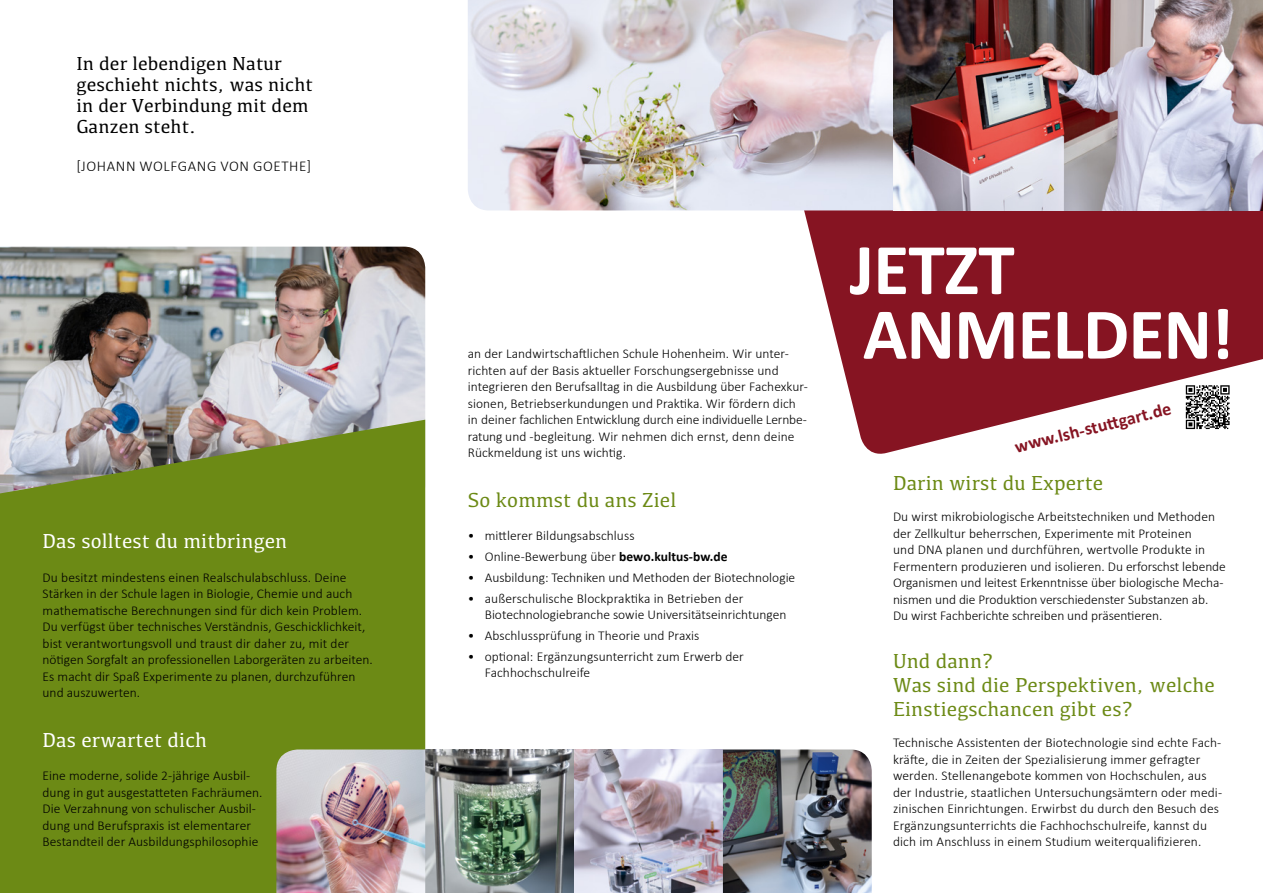
<style>
.page{position:relative;width:1263px;height:893px;background:#fff}
.page>*{position:absolute;margin:0;border:0;box-sizing:border-box;transform-origin:0 0}
.t1{font:700 73.5px/64.5px "Calibri";letter-spacing:-.01em;color:#fff}
.t2{font:21px/24px "Kefa";letter-spacing:.005em;color:#6c8a15}
.t3{font:21px "Kefa";letter-spacing:.005em;color:#fff}
.t4{font:19.5px/21px "Kefa";letter-spacing:.005em;color:#000}
.t5{font:700 18px "Calibri";color:#861422}
.t6{font:300 15px "Calibri";letter-spacing:.04em;color:#000}
.t7{font:300 13.5px/16.5px "Calibri";letter-spacing:.005em;color:#000}
.s1{font-weight:700}
</style>
<div class="page">
<img style="left:0;top:247px;width:425px;height:173px">
<svg style="left:0;top:420px;width:425px;height:473px;background:#718b21"></svg>
<svg style="left:794px;top:210px;width:469px;height:244px;fill:#861422"></svg>
<img style="left:276px;top:749px;width:596px;height:144px">
<svg style="left:1186px;top:385px;width:43px;height:44px"></svg>
<img style="left:468px;top:0;width:795px;height:210px">
<h3 class="t4" style="left:77px;top:52px;width:238px">In der lebendigen Natur geschieht nichts, was nicht in der Verbindung mit dem<br>Ganzen steht.</h3>
<p class="t6" style="left:77px;top:156px;width:236px">[JOHANN WOLFGANG VON GOETHE]</p>
<h2 class="t3" style="left:43px;top:527px;width:246px">Das solltest du mitbringen</h2>
<p class="t7" style="left:43px;top:569px;width:332px">Du besitzt mindestens einen Realschulabschluss. Deine Stärken in der Schule lagen in Biologie, Chemie und auch mathematische Berechnungen sind für dich kein Problem.<br>Du verfügst über technisches Verständnis, Geschicklichkeit, bist verantwortungsvoll und traust dir daher zu, mit der nötigen Sorgfalt an professionellen Laborgeräten zu arbeiten.<br>Es macht dir Spaß Experimente zu planen, durchzuführen und auszuwerten.</p>
<h2 class="t3" style="left:43px;top:726px;width:166px">Das erwartet dich</h2>
<p class="t7" style="left:43px;top:767px;width:222px">Eine moderne, solide 2-jährige Ausbil&shy;dung in gut ausgestatteten Fachräumen.<br>Die Verzahnung von schulischer Ausbil&shy;dung und Berufspraxis ist elementarer Bestandteil der Ausbildungsphilosophie</p>
<p class="t7" style="left:468px;top:345px;width:342px">an der Landwirtschaftlichen Schule Hohenheim. Wir unter&shy;richten auf der Basis aktueller Forschungsergebnisse und integrieren den Berufsalltag in die Ausbildung über Fachexkur&shy;sionen, Betriebserkundungen und Praktika. Wir fördern dich in deiner fachlichen Entwicklung durch eine individuelle Lernbe&shy;ratung und -begleitung. Wir nehmen dich ernst, denn deine Rückmeldung ist uns wichtig.</p>
<h2 class="t2" style="left:468px;top:487px;width:210px">So kommst du ans Ziel</h2>
<p class="t7" style="left:468px;top:527px;width:168px">• mittlerer Bildungsabschluss</p>
<p class="t7" style="left:468px;top:548px;width:261px">• Online-Bewerbung über <span class="s1">bewo.kultus-bw.de</span></p>
<p class="t7" style="left:468px;top:569px;width:329px">• Ausbildung: Techniken und Methoden der Biotechnologie</p>
<p class="t7" style="left:485px;top:590px;width:303px;text-indent:-17px">• außerschulische Blockpraktika in Betrieben der<br>Biotechnologiebranche sowie Universitätseinrichtungen</p>
<p class="t7" style="left:468px;top:627px;width:233px">• Abschlussprüfung in Theorie und Praxis</p>
<p class="t7" style="left:485px;top:648px;width:261px;text-indent:-17px">• optional: Ergänzungsunterricht zum Erwerb der<br>Fachhochschulreife</p>
<h1 class="t1" style="left:850px;top:236px;width:385px">JETZT<br>ANMELDEN!</h1>
<h3 class="t5" style="left:1012px;top:434px;width:162px;rotate:-14deg">www.lsh-stutt gart.de</h3>
<h2 class="t2" style="left:893px;top:470px;width:212px">Darin wirst du Experte</h2>
<p class="t7" style="left:893px;top:509px;width:334px">Du wirst mikrobiologische Arbeitstechniken und Methoden der Zellkultur beherrschen, Experimente mit Proteinen<br>und DNA planen und durchführen, wertvolle Produkte in Fermentern produzieren und isolieren. Du erforschst lebende Organismen und leitest Erkenntnisse über biologische Mecha&shy;nismen und die Produktion verschiedenster Substanzen ab.<br>Du wirst Fachberichte schreiben und präsentieren.</p>
<h2 class="t2" style="left:893px;top:648px;width:323px">Und dann?<br>Was sind die Perspektiven, welche<br>Einstiegschancen gibt es?</h2>
<p class="t7" style="left:893px;top:734px;width:331px">Technische Assistenten der Biotechnologie sind echte Fach&shy;kräfte, die in Zeiten der Spezialisierung immer gefragter werden. Stellenangebote kommen von Hochschulen, aus der Industrie, staatlichen Untersuchungsämtern oder medi&shy;zinischen Einrichtungen. Erwirbst du durch den Besuch des Ergänzungsunterrichts die Fachhochschulreife, kannst du dich im Anschluss in einem Studium weiterqualifizieren.</p>
</div>
